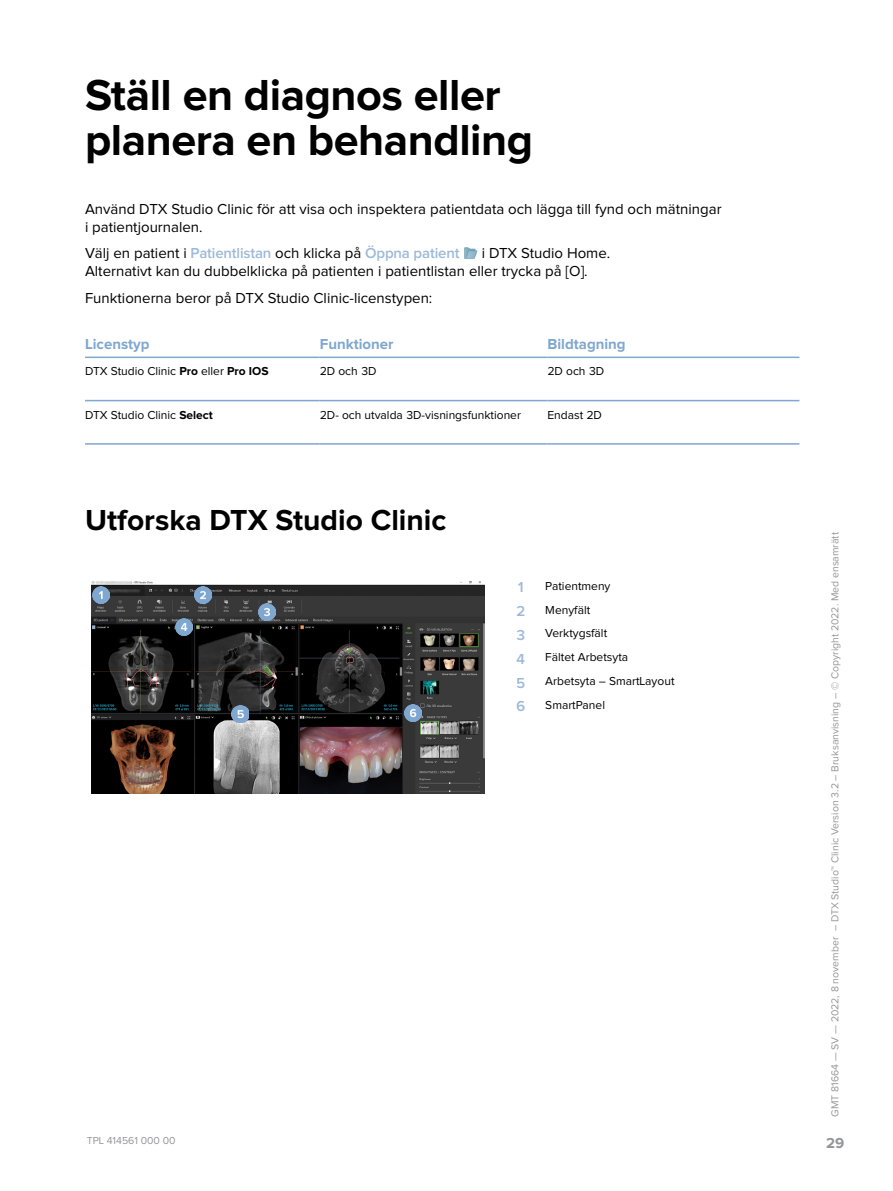
<style>
.page{position:relative;width:893px;height:1191px;background:#fff}
.page>*{position:absolute;margin:0;border:0;box-sizing:border-box;transform-origin:0 0}
.t1{font:700 45px/45px "Proxima Nova";letter-spacing:-.01em;color:#000}
.t2{font:700 30px "Proxima Nova";color:#000}
.t3{font:15px/18px "Proxima Nova";color:#000}
.t4{font:700 15px "Proxima Nova";color:#80a7cf}
.t5{font:600 15px "Proxima Nova";color:#9db9d9}
.t6{font:700 15px "Proxima Nova";color:#939598}
.t7{font:12px "Proxima Nova";color:#000}
.t8{font:10.5px "Proxima Nova";color:#969699}
.s1{font-weight:600;color:#9db9d9}
.s2{font-weight:700}
</style>
<div class="page">
<img style="left:464px;top:247px;width:14px;height:12px">
<hr style="left:85px;top:356px;width:235px;height:2px;background:#80a7cf">
<hr style="left:320px;top:356px;width:227px;height:2px;background:#80a7cf">
<hr style="left:547px;top:356px;width:252px;height:2px;background:#80a7cf">
<hr style="left:85px;top:400px;width:235px;height:1px;background:#80a7cf">
<hr style="left:320px;top:400px;width:227px;height:1px;background:#80a7cf">
<hr style="left:547px;top:400px;width:252px;height:1px;background:#80a7cf">
<hr style="left:85px;top:443px;width:235px;height:1px;background:#80a7cf">
<hr style="left:320px;top:443px;width:227px;height:1px;background:#80a7cf">
<hr style="left:547px;top:443px;width:252px;height:1px;background:#80a7cf">
<img style="left:91px;top:580px;width:394px;height:213px">
<img style="left:93px;top:586px;width:17px;height:17px">
<img style="left:194px;top:586px;width:17px;height:17px">
<img style="left:259px;top:603px;width:17px;height:17px">
<img style="left:175px;top:619px;width:17px;height:17px">
<img style="left:232px;top:705px;width:17px;height:17px">
<img style="left:405px;top:704px;width:17px;height:17px">
<h1 class="t1" style="left:85px;top:74px;width:450px">Ställ en diagnos eller planera en behandling</h1>
<p class="t3" style="left:85px;top:200px;width:638px">Använd DTX Studio Clinic för att visa och inspektera patientdata och lägga till fynd och mätningar i patientjournalen.</p>
<p class="t3" style="left:85px;top:245px;width:376px">Välj en patient i <span class="s1">Patientlistan</span> och klicka på <span class="s1">Öppna patient</span></p>
<p class="t3" style="left:85px;top:245px;width:527px;text-indent:397px">i DTX Studio Home.<br>Alternativt kan du dubbelklicka på patienten i patientlistan eller trycka på [O].</p>
<p class="t3" style="left:85px;top:289px;width:349px">Funktionerna beror på DTX Studio Clinic-licenstypen:</p>
<p class="t4" style="left:85px;top:337px;width:66px">Licenstyp</p>
<p class="t4" style="left:320px;top:337px;width:75px">Funktioner</p>
<p class="t4" style="left:547px;top:337px;width:80px">Bildtagning</p>
<p class="t7" style="left:85px;top:366px;width:185px">DTX Studio Clinic <span class="s2">Pro</span> eller <span class="s2">Pro IOS</span></p>
<p class="t7" style="left:320px;top:366px;width:58px">2D och 3D</p>
<p class="t7" style="left:547px;top:366px;width:58px">2D och 3D</p>
<p class="t7" style="left:85px;top:409px;width:129px">DTX Studio Clinic <span class="s2">Select</span></p>
<p class="t7" style="left:320px;top:409px;width:203px">2D- och utvalda 3D-visningsfunktioner</p>
<p class="t7" style="left:547px;top:409px;width:56px">Endast 2D</p>
<h2 class="t2" style="left:85px;top:506px;width:363px">Utforska DTX Studio Clinic</h2>
<p class="t5" style="left:516px;top:580px;width:11px">1</p>
<p class="t7" style="left:545px;top:580px;width:67px">Patientmeny</p>
<p class="t5" style="left:516px;top:604px;width:11px">2</p>
<p class="t7" style="left:545px;top:604px;width:46px">Menyfält</p>
<p class="t5" style="left:516px;top:628px;width:11px">3</p>
<p class="t7" style="left:545px;top:628px;width:63px">Verktygsfält</p>
<p class="t5" style="left:516px;top:652px;width:11px">4</p>
<p class="t7" style="left:545px;top:652px;width:84px">Fältet Arbetsyta</p>
<p class="t5" style="left:516px;top:675px;width:11px">5</p>
<p class="t7" style="left:545px;top:675px;width:131px">Arbetsyta – SmartLayout</p>
<p class="t5" style="left:516px;top:699px;width:11px">6</p>
<p class="t7" style="left:545px;top:699px;width:61px">SmartPanel</p>
<p class="t8" style="left:87px;top:1135px;width:90px">TPL 414561 000 00</p>
<p class="t8" style="left:830px;top:1116px;width:585px;rotate:-90deg">GMT 81664 — SV — 2022, 8 november – DTX Studio™ Clinic Version 3.2 – Bruksanvisning – © Copyright 2022. Med ensamrätt</p>
<p class="t6" style="left:826px;top:1135px;width:20px">29</p>
</div>
